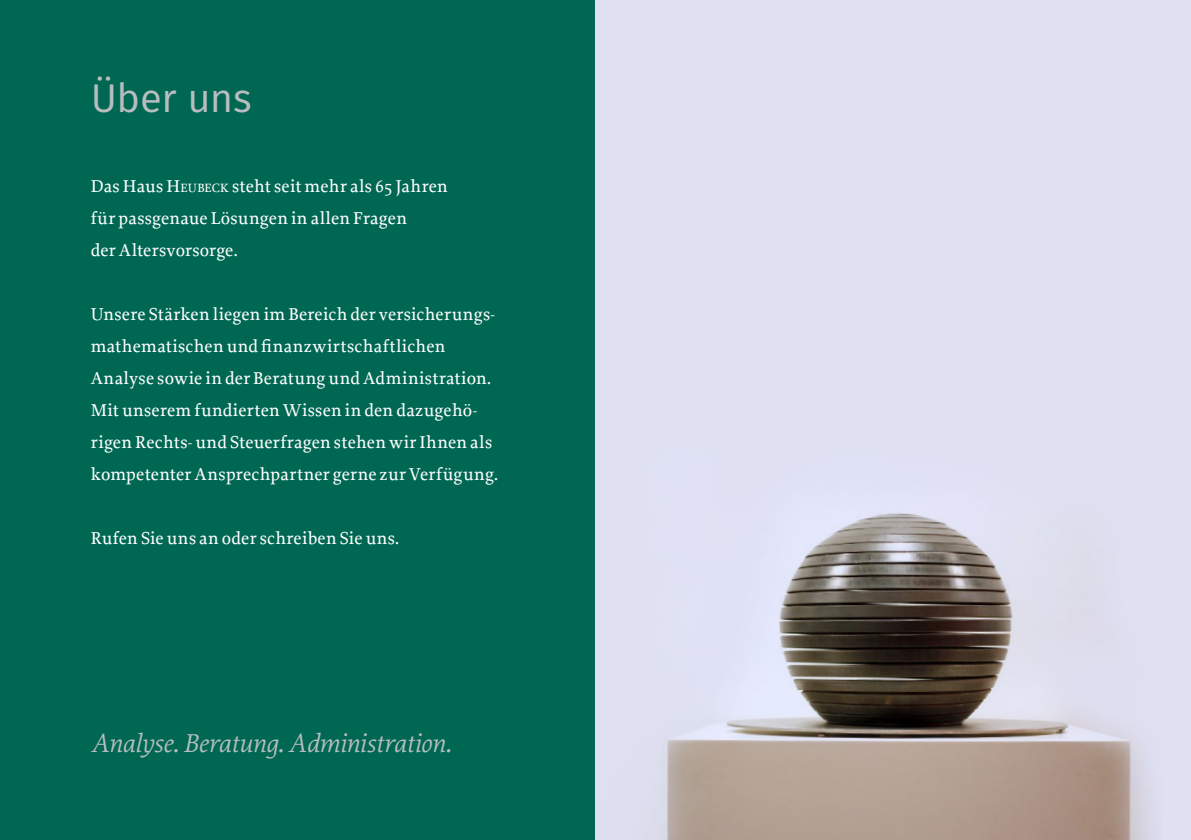
<style>
.page{position:relative;width:1191px;height:840px;background:#fff}
.page>*{position:absolute;margin:0;border:0;box-sizing:border-box;transform-origin:0 0}
.t1{font:40px "Fira Sans";color:#babdc0}
.t2{font:italic 27px "Proforma";letter-spacing:-.01em;color:#babdc0}
.t3{font:500 18px/32px "Proforma";letter-spacing:.015em;color:#fff}
.s1{font-style:inherit}
.s2{font-size:12.6px}
</style>
<div class="page">
<div style="left:0;top:0;width:595px;height:839px;background:#006852"></div>
<img style="left:595px;top:0;width:596px;height:839px">
<h1 class="t1" style="left:91px;top:70px;width:162px">Über uns</h1>
<p class="t3" style="left:91px;top:169px;width:358px">Das Haus <span class="s1">H</span><span class="s2">EUBECK</span> steht seit mehr als 65 Jahren für passgenaue Lösungen in allen Fragen<br>der Altersvorsorge.</p>
<p class="t3" style="left:91px;top:297px;width:409px">Unsere Stärken liegen im Bereich der versicherungs&shy;mathematischen und finanzwirtschaftlichen Analyse sowie in der Beratung und Administration.<br>Mit unserem fundierten Wissen in den dazugehö&shy;rigen Rechts- und Steuerfragen stehen wir Ihnen als kompetenter Ansprechpartner gerne zur Verfügung.</p>
<p class="t3" style="left:91px;top:521px;width:310px">Rufen Sie uns an oder schreiben Sie uns.</p>
<h2 class="t2" style="left:91px;top:726px;width:362px">Analyse. Beratung. Administration.</h2>
</div>
